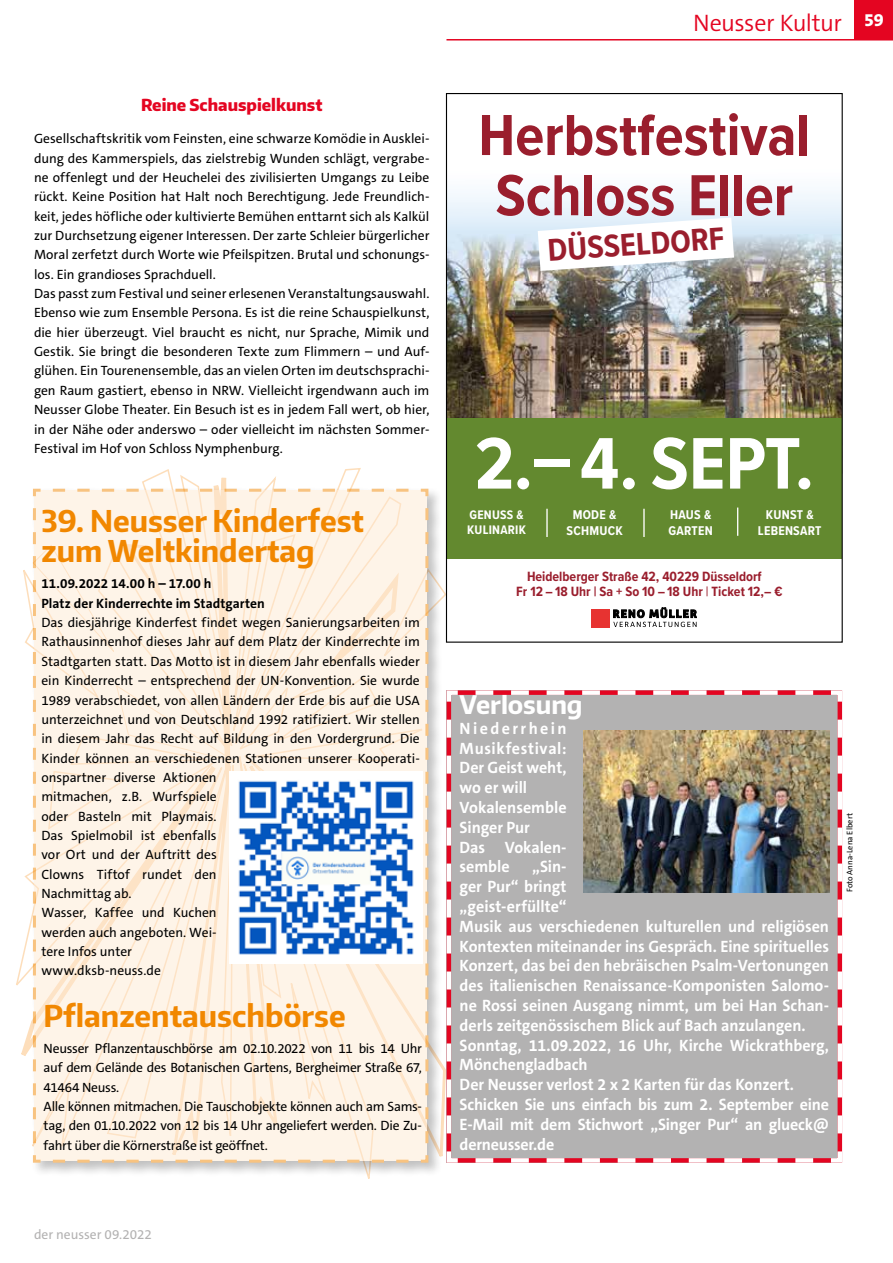
<style>
.page{position:relative;width:893px;height:1263px;background:#fff}
.page>*{position:absolute;margin:0;border:0;box-sizing:border-box;transform-origin:0 0}
.t1{font:700 75.6px "Proxima Nova Cond";color:#fff}
.t2{font:700 60px/60.2px "Proxima Nova Cond";color:#9a1e2d}
.t3{font:700 32.7px "Proxima Nova Cond";color:#9a1e2d}
.t4{font:700 30px/30px "Encode Sans Narrow";color:#f18700}
.t5{font:700 25.5px "Encode Sans Narrow";color:#fff}
.t6{font:300 24px "The Sans C5";letter-spacing:-.025em;color:#e40521}
.t7{font:800 18px "The Sans C5";color:#fff}
.t8{font:700 16.5px/19.8px "The Sans C5";letter-spacing:-.005em;color:#fff}
.t9{font:800 16.5px "Encode Sans Narrow";color:#e40521}
.t10{font:700 13.95px "Proxima Nova Cond";color:#9a1e2d}
.t11{font:13.5px/19.4px "The Sans C5";color:#000}
.t12{font:13.5px/19.4px "The Sans C5";letter-spacing:-.02em;color:#000}
.t13{font:700 13.5px/19.4px "The Sans C5";letter-spacing:.005em;color:#000}
.t14{font:13.5px "The Sans C5";color:#b3b2b2}
.t15{font:700 13.2px/15.8px "Proxima Nova Cond";letter-spacing:.02em;color:#fff;text-align:center}
.t16{font:700 12.9px/15.5px "Proxima Nova Cond";color:#fff}
.t17{font:8.25px "The Sans C5";color:#000}
.s1{font-weight:500}
</style>
<div class="page">
<hr style="left:446px;top:39px;width:447px;height:2px;background:#e40521">
<div style="left:855px;top:0;width:38px;height:40px;background:#e40521"></div>
<div style="left:451px;top:690px;width:392px;height:473px;background:#b3b2b2"></div>
<img style="left:584px;top:730px;width:245px;height:163px">
<svg style="left:21px;top:359px;width:430px;height:817px"></svg>
<svg style="left:31px;top:487px;width:399px;height:677px;background:#fdf1e2"></svg>
<img style="left:229px;top:771px;width:193px;height:193px">
<img style="left:448px;top:327px;width:393px;height:91px">
<img style="left:448px;top:192px;width:393px;height:135px">
<div style="left:446px;top:418px;width:396px;height:141px;background:#63892f"></div>
<div style="left:592px;top:609px;width:18px;height:18px;background:#e73331"></div>
<svg style="left:613px;top:607px;width:84px;height:20px"></svg>
<hr style="left:643px;top:509px;width:2px;height:28px;background:#fff">
<hr style="left:546px;top:509px;width:2px;height:28px;background:#fff">
<svg style="left:737px;top:507px;width:1px;height:29px"></svg>
<svg style="left:538px;top:218px;width:196px;height:53px"></svg>
<p class="t9" style="left:141px;top:94px;width:183px">Reine Schauspielkunst</p>
<p class="t11" style="left:34px;top:129px;width:397px">Gesellschaftskritik vom Feinsten, eine schwarze Komödie in Ausklei&shy;dung des Kammerspiels, das zielstrebig Wunden schlägt, vergrabe&shy;ne offenlegt und der Heuchelei des zivilisierten Umgangs zu Leibe rückt. Keine Position hat Halt noch Berechtigung. Jede Freundlich&shy;keit, jedes höfliche oder kultivierte Bemühen enttarnt sich als Kalkül zur Durchsetzung eigener Interessen. Der zarte Schleier bürgerlicher Moral zerfetzt durch Worte wie Pfeilspitzen. Brutal und schonungs&shy;los. Ein grandioses Sprachduell.<br>Das passt zum Festival und seiner erlesenen Veranstaltungsauswahl.<br>Ebenso wie zum Ensemble Persona. Es ist die reine Schauspielkunst, die hier überzeugt. Viel braucht es nicht, nur Sprache, Mimik und Gestik. Sie bringt die besonderen Texte zum Flimmern – und Auf&shy;glühen. Ein Tourenensemble, das an vielen Orten im deutschsprachi&shy;gen Raum gastiert, ebenso in NRW. Vielleicht irgendwann auch im Neusser Globe Theater. Ein Besuch ist es in jedem Fall wert, ob hier, in der Nähe oder anderswo – oder vielleicht im nächsten Sommer-Festival im Hof von Schloss Nymphenburg.</p>
<h3 class="t4" style="left:41px;top:505px;width:324px">39. Neusser Kinderfest zum Weltkindertag</h3>
<p class="t13" style="left:41px;top:574px;width:225px">11.09.2022 14.00 h – 17.00 h<br>Platz der Kinderrechte im Stadtgarten</p>
<p class="t11" style="left:41px;top:613px;width:380px">Das diesjährige Kinderfest findet wegen Sanierungsarbeiten im Rathausinnenhof dieses Jahr auf dem Platz der Kinderrechte im Stadtgarten statt. Das Motto ist in diesem Jahr ebenfalls wieder ein Kinderrecht – entsprechend der UN-Konvention. Sie wurde 1989 verabschiedet, von allen Ländern der Erde bis auf die USA unterzeichnet und von Deutschland 1992 ratifiziert. Wir stellen in diesem Jahr das Recht auf Bildung in den Vordergrund. Die Kinder können an verschiedenen Stationen unserer Kooperati&shy;onspartner diverse Aktionen<br>mitmachen, z.B. Wurfspiele<br>oder Basteln mit Playmais.<br>Das Spielmobil ist ebenfalls<br>vor Ort und der Auftritt des<br>Clowns Tiftof rundet den<br>Nachmittag ab.<br>Wasser, Kaffee und Kuchen<br>werden auch angeboten. Wei-<br>tere Infos unter<br>www.dksb-neuss.de</p>
<h3 class="t4" style="left:44px;top:1000px;width:304px">Pflanzentauschbörse</h3>
<p class="t12" style="left:44px;top:1039px;width:380px">Neusser Pflanzentauschbörse am 02.10.2022 von 11 bis 14 Uhr auf dem Gelände des Botanischen Gartens, Bergheimer Straße 67, 41464 Neuss.<br>Alle können mitmachen. Die Tauschobjekte können auch am Sams&shy;tag, den 01.10.2022 von 12 bis 14 Uhr angeliefert werden. Die Zu&shy;fahrt über die Körnerstraße ist geöffnet.</p>
<h3 class="t6" style="left:693px;top:8px;width:150px">Neusser Kultur</h3>
<h3 class="t7" style="left:864px;top:8px;width:21px">59</h3>
<h2 class="t2" style="left:478px;top:104px;width:333px">Herbstfestival<br>Schloss Eller</h2>
<h3 class="t3" style="left:546px;top:226px;width:179px;rotate:-4deg">DÜSSELDORF</h3>
<h1 class="t1" style="left:475px;top:408px;width:341px">2.–4. SEPT.</h1>
<p class="t15" style="left:669px;top:506px;width:46px;text-align:left">HAUS &amp;<br>GARTEN</p>
<p class="t16" style="left:467px;top:506px;width:60px">GENUSS &amp;<br>KULINARIK</p>
<p class="t15" style="left:758px;top:506px;width:65px">KUNST &amp;<br>LEBENSART</p>
<p class="t15" style="left:566px;top:506px;width:58px">MODE &amp;<br>SCHMUCK</p>
<p class="t10" style="left:527px;top:566px;width:236px">Heidelberger Straße 42, 40229 Düsseldorf</p>
<p class="t10" style="left:516px;top:581px;width:268px">Fr 12 – 18 Uhr | Sa + So 10 – 18 Uhr <span class="s1">|</span> Ticket 12,– €</p>
<h3 class="t5" style="left:460px;top:688px;width:124px">Verlosung</h3>
<p class="t8" style="left:460px;top:718px;width:109px">Niederrhein<br>Musikfestival:<br>Der Geist weht, wo er will<br>Vokalensemble<br>Singer Pur<br>Das Vokalen&shy;semble</p>
<p class="t8" style="left:460px;top:857px;width:371px;text-indent:72px">„Sin-<br>ger Pur“ bringt<br>„geist-erfüllte“<br>Musik aus verschiedenen kulturellen und religiösen Kontexten miteinander ins Gespräch. Eine spirituelles Konzert, das bei den hebräischen Psalm-Vertonungen des italienischen Renaissance-Komponisten Salomo&shy;ne Rossi seinen Ausgang nimmt, um bei Han Schan&shy;derls zeitgenössischem Blick auf Bach anzulangen.<br>Sonntag, 11.09.2022, 16 Uhr, Kirche Wickrathberg, Mönchengladbach<br>Der Neusser verlost 2 x 2 Karten für das Konzert.<br>Schicken Sie uns einfach bis zum 2. September eine E-Mail mit dem Stichwort „Singer Pur“ an glueck@ derneusser.de</p>
<p class="t17" style="left:844px;top:892px;width:80px;rotate:-90deg">Foto Anna-Lena Elbert</p>
<p class="t14" style="left:34px;top:1226px;width:119px">der neusser 09.2022</p>
</div>
